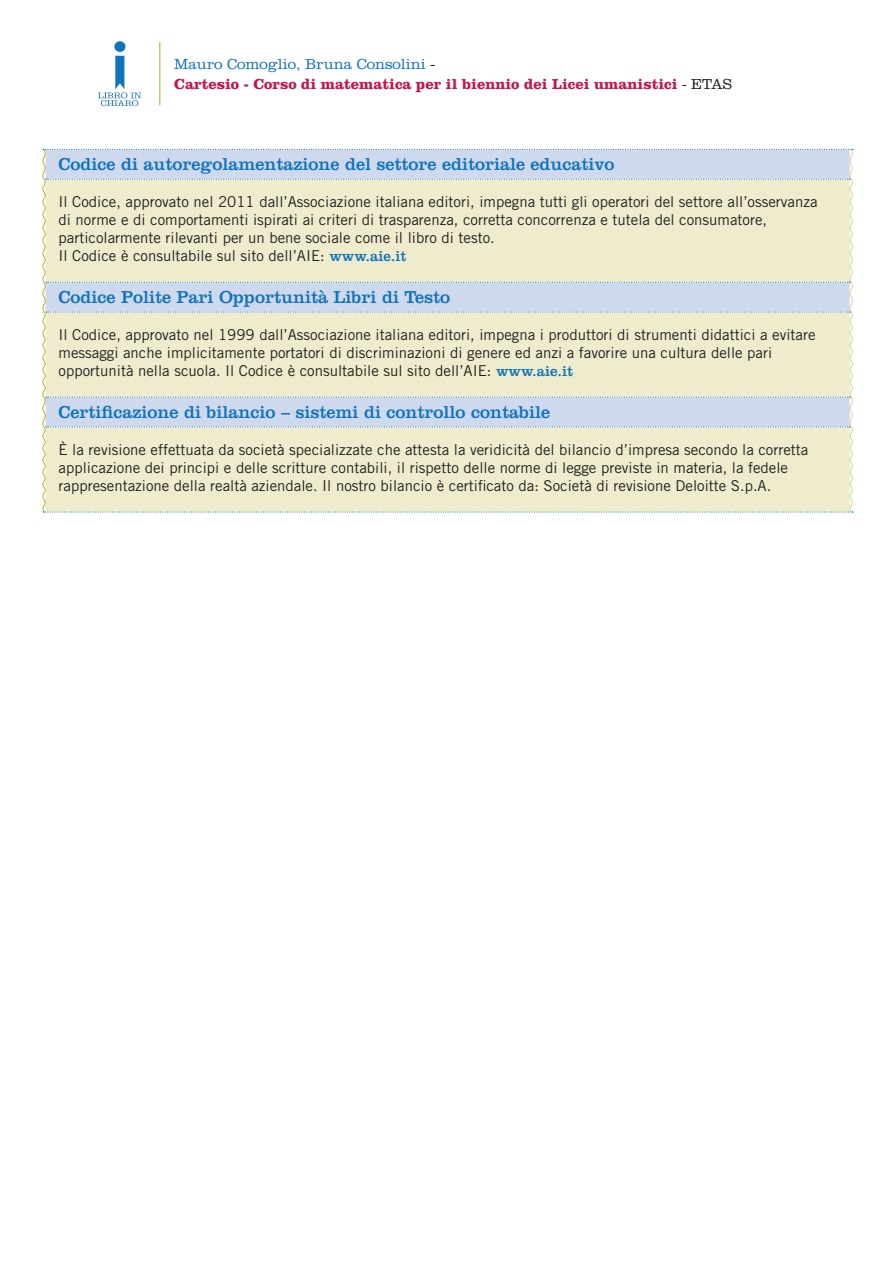
<style>
.page{position:relative;width:893px;height:1263px;background:#fff}
.page>*{position:absolute;margin:0;border:0;box-sizing:border-box;transform-origin:0 0}
.t1{font:18px "Clarendon LT Std";color:#1074bc}
.t2{font:15px/18px "Trade Gothic LT Std";color:#231f20}
.t3{font:700 15px/19.8px "Clarendon LT Std";color:#c5164a}
.s1{font-weight:300;color:#1074bc}
.s2{font-weight:300;color:#231f20}
.s3{font-family:"Clarendon LT Std";color:#1074bc}
</style>
<div class="page">
<hr style="left:159px;top:42px;width:1px;height:63px;background:#bbb12a">
<div style="left:114px;top:41px;width:11px;height:11px;background:#1074bc;border-radius:50%"></div>
<svg style="left:98px;top:56px;width:43px;height:50px"></svg>
<svg style="left:42px;top:149px;width:812px;height:364px;background:#e5e6d5"></svg>
<p class="t3" style="left:174px;top:54px;width:559px"><span class="s1">Mauro Comoglio, Bruna Consolini</span> <span class="s2">-<br></span>Cartesio - Corso di matematica per il biennio dei Licei umanistici <span class="s2">- ETAS</span></p>
<p class="t1" style="left:59px;top:154px;width:558px">Codice di autoregolamentazione del settore editoriale educativo</p>
<p class="t2" style="left:59px;top:192px;width:761px">Il Codice, approvato nel 2011 dall’Associazione italiana editori, impegna tutti gli operatori del settore all’osservanza di norme e di comportamenti ispirati ai criteri di trasparenza, corretta concorrenza e tutela del consumatore, particolarmente rilevanti per un bene sociale come il libro di testo.<br>Il Codice è consultabile sul sito dell’AIE: <span class="s3">www.aie.it</span></p>
<p class="t1" style="left:59px;top:287px;width:393px">Codice Polite Pari Opportunità Libri di Testo</p>
<p class="t2" style="left:59px;top:325px;width:758px">Il Codice, approvato nel 1999 dall’Associazione italiana editori, impegna i produttori di strumenti didattici a evitare messaggi anche implicitamente portatori di discriminazioni di genere ed anzi a favorire una cultura delle pari opportunità nella scuola. Il Codice è consultabile sul sito dell’AIE: <span class="s3">www.aie.it</span></p>
<p class="t1" style="left:59px;top:401px;width:493px">Certificazione di bilancio – sistemi di controllo contabile</p>
<p class="t2" style="left:59px;top:440px;width:751px">È la revisione effettuata da società specializzate che attesta la veridicità del bilancio d’impresa secondo la corretta applicazione dei principi e delle scritture contabili, il rispetto delle norme di legge previste in materia, la fedele rappresentazione della realtà aziendale. Il nostro bilancio è certificato da: Società di revisione Deloitte S.p.A.</p>
</div>
